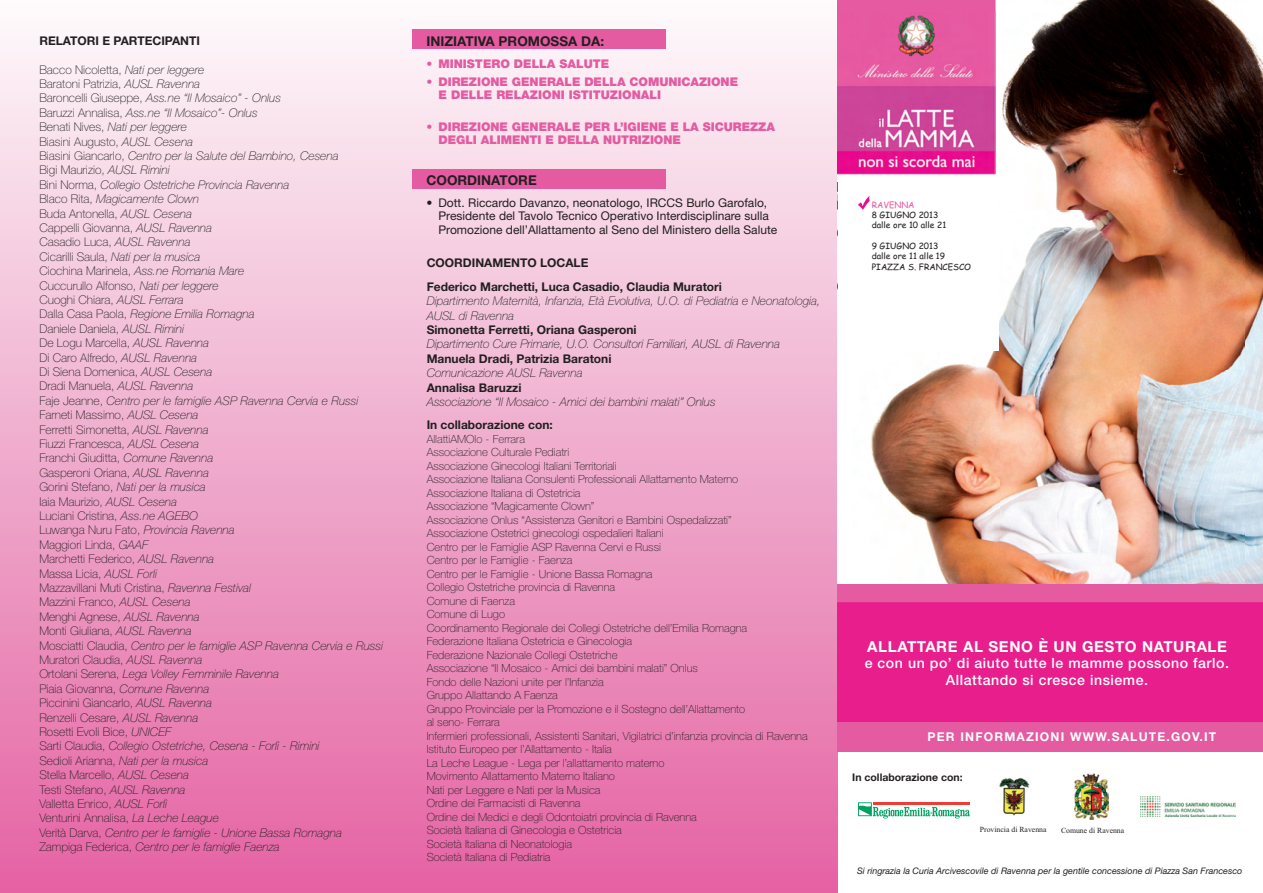
<style>
.page{position:relative;width:1263px;height:893px;background:#fff}
.page>*{position:absolute;margin:0;border:0;box-sizing:border-box;transform-origin:0 0}
.t1{font:700 15.15px "Helvetica Neue";letter-spacing:.04em;color:#fff}
.t2{font:500 14.1px/16px "Helvetica Neue";letter-spacing:.04em;color:#fff;text-align:center}
.t3{font:700 13.5px "Helvetica Neue";color:#231f20}
.t4{font:700 12.15px "Helvetica Neue";letter-spacing:.1em;color:#fff}
.t5{font:italic 100 12px/14.4px "Helvetica Neue";color:#231f20}
.t6{font:700 12px/23.4px "Helvetica Neue";color:#231f20}
.t7{font:12px/13.5px "Helvetica Neue";color:#231f20}
.t8{font:900 12px/13.5px "Helvetica Neue";letter-spacing:-.005em;color:#e45ba2}
.t9{font:100 11.25px/13.5px "Helvetica Neue";color:#231f20}
.t10{font:700 10.5px "Helvetica Neue";color:#231f20}
.t11{font:italic 9px "Helvetica Neue";color:#231f20}
.t12{font:8.55px/10.4px "Comic Sans MS";color:#231f20}
.t13{font:8.55px "Comic Sans MS";color:#e45ba2}
.t14{font:7.8px "Times New Roman";color:#231f20}
.s1{font-style:normal}
</style>
<div class="page">
<div style="left:0;top:0;width:1263px;height:893px;background:linear-gradient(to bottom,#fdf9fa,#e462a2)"></div>
<div style="left:838px;top:0;width:425px;height:893px;background:#fff"></div>
<img style="left:995px;top:0;width:262px;height:50px">
<img style="left:870px;top:351px;width:129px;height:233px">
<img style="left:999px;top:50px;width:264px;height:534px">
<svg style="left:838px;top:12px;width:164px;height:170px"></svg>
<svg style="left:858px;top:196px;width:12px;height:14px"></svg>
<div style="left:838px;top:722px;width:425px;height:30px;background:#e45ba2"></div>
<div style="left:838px;top:584px;width:425px;height:30px;background:#e45ba2"></div>
<img style="left:838px;top:0;width:157px;height:174px">
<svg style="left:858px;top:802px;width:112px;height:17px"></svg>
<img style="left:999px;top:777px;width:31px;height:38px">
<img style="left:1075px;top:773px;width:33px;height:47px">
<div style="left:838px;top:602px;width:425px;height:120px;background:#e71e8c"></div>
<img style="left:1140px;top:796px;width:95px;height:20px">
<div style="left:412px;top:30px;width:253px;height:19px;background:#e45ba2"></div>
<div style="left:412px;top:169px;width:253px;height:19px;background:#e45ba2"></div>
<p class="t6" style="left:39px;top:29px;width:162px">RELATORI E PARTECIPANTI</p>
<p class="t5" style="left:39px;top:62px;width:345px"><span class="s1">Bacco Nicoletta,</span> Nati per leggere<br><span class="s1">Baratoni Patrizia,</span> AUSL Ravenna<br><span class="s1">Baroncelli Giuseppe,</span> Ass.ne “Il Mosaico” - Onlus<br><span class="s1">Baruzzi Annalisa,</span> Ass.ne “Il Mosaico”- Onlus<br><span class="s1">Benati Nives,</span> Nati per leggere<br><span class="s1">Biasini Augusto,</span> AUSL Cesena<br><span class="s1">Biasini Giancarlo,</span> Centro per la Salute del Bambino, Cesena<br><span class="s1">Bigi Maurizio,</span> AUSL Rimini<br><span class="s1">Bini Norma,</span> Collegio Ostetriche Provincia Ravenna<br><span class="s1">Blaco Rita,</span> Magicamente Clown<br><span class="s1">Buda Antonella,</span> AUSL Cesena<br><span class="s1">Cappelli Giovanna,</span> AUSL Ravenna<br><span class="s1">Casadio Luca,</span> AUSL Ravenna<br><span class="s1">Cicarilli Saula,</span> Nati per la musica<br><span class="s1">Ciochina Marinela,</span> Ass.ne Romania Mare<br><span class="s1">Cuccurullo Alfonso,</span> Nati per leggere<br><span class="s1">Cuoghi Chiara,</span> AUSL Ferrara<br><span class="s1">Dalla Casa Paola,</span> Regione Emilia Romagna<br><span class="s1">Daniele Daniela,</span> AUSL Rimini<br><span class="s1">De Logu Marcella,</span> AUSL Ravenna<br><span class="s1">Di Caro Alfredo,</span> AUSL Ravenna<br><span class="s1">Di Siena Domenica,</span> AUSL Cesena<br><span class="s1">Dradi Manuela,</span> AUSL Ravenna<br><span class="s1">Faje Jeanne,</span> Centro per le famiglie ASP Ravenna Cervia e Russi <span class="s1">Farneti Massimo,</span> AUSL Cesena<br><span class="s1">Ferretti Simonetta,</span> AUSL Ravenna<br><span class="s1">Fiuzzi Francesca,</span> AUSL Cesena<br><span class="s1">Franchi Giuditta,</span> Comune Ravenna<br><span class="s1">Gasperoni Oriana,</span> AUSL Ravenna<br><span class="s1">Gorini Stefano,</span> Nati per la musica<br><span class="s1">Iaia Maurizio,</span> AUSL Cesena<br><span class="s1">Luciani Cristina,</span> Ass.ne AGEBO<br><span class="s1">Luwanga Nuru Fato,</span> Provincia Ravenna<br><span class="s1">Maggiori Linda,</span> GAAF<br><span class="s1">Marchetti Federico,</span> AUSL Ravenna<br><span class="s1">Massa Licia,</span> AUSL Forli<br><span class="s1">Mazzavillani Muti Cristina,</span> Ravenna Festival<br><span class="s1">Mazzini Franco,</span> AUSL Cesena<br><span class="s1">Menghi Agnese,</span> AUSL Ravenna<br><span class="s1">Monti Giuliana,</span> AUSL Ravenna<br><span class="s1">Mosciatti Claudia,</span> Centro per le famiglie ASP Ravenna Cervia e Russi <span class="s1">Muratori Claudia,</span> AUSL Ravenna<br><span class="s1">Ortolani Serena,</span> Lega Volley Femminile Ravenna<br><span class="s1">Piaia Giovanna,</span> Comune Ravenna<br><span class="s1">Piccinini Giancarlo,</span> AUSL Ravenna<br><span class="s1">Renzelli Cesare,</span> AUSL Ravenna<br><span class="s1">Rosetti Evoli Bice,</span> UNICEF<br><span class="s1">Sarti Claudia,</span> Collegio Ostetriche, Cesena - Forlì - Rimini<br><span class="s1">Sedioli Arianna,</span> Nati per la musica<br><span class="s1">Stella Marcello,</span> AUSL Cesena<br><span class="s1">Testi Stefano,</span> AUSL Ravenna<br><span class="s1">Valletta Enrico,</span> AUSL Forlì<br><span class="s1">Venturini Annalisa,</span> La Leche League<br><span class="s1">Verità Darva,</span> Centro per le famiglie - Unione Bassa Romagna <span class="s1">Zampiga Federica,</span> Centro per le famiglie Faenza</p>
<p class="t3" style="left:426px;top:33px;width:179px">INIZIATIVA PROMOSSA DA:</p>
<p class="t8" style="left:426px;top:57px;width:184px">• MINISTERO DELLA SALUTE</p>
<p class="t8" style="left:438px;top:75px;width:301px;text-indent:-12px">• DIREZIONE GENERALE DELLA COMUNICAZIONE<br>E DELLE RELAZIONI ISTITUZIONALI</p>
<p class="t8" style="left:438px;top:119px;width:338px;text-indent:-12px">• DIREZIONE GENERALE PER L’IGIENE E LA SICUREZZA<br>DEGLI ALIMENTI E DELLA NUTRIZIONE</p>
<p class="t3" style="left:426px;top:171px;width:112px">COORDINATORE</p>
<p class="t7" style="left:438px;top:195px;width:340px;text-indent:-12px">• Dott. Riccardo Davanzo, neonatologo, IRCCS Burlo Garofalo,<br>Presidente del Tavolo Tecnico Operativo Interdisciplinare sulla<br>Promozione dell’Allattamento al Seno del Ministero della Salute</p>
<p class="t6" style="left:427px;top:251px;width:297px">COORDINAMENTO LOCALE<br>Federico Marchetti, Luca Casadio, Claudia Muratori</p>
<p class="t5" style="left:427px;top:294px;width:395px">Dipartimento Maternità, Infanzia, Età Evolutiva, U.O. di Pediatria e Neonatologia,<br>AUSL di Ravenna</p>
<p class="t6" style="left:427px;top:318px;width:211px">Simonetta Ferretti, Oriana Gasperoni</p>
<p class="t5" style="left:427px;top:337px;width:355px">Dipartimento Cure Primarie, U.O. Consultori Familiari, AUSL di Ravenna</p>
<p class="t6" style="left:427px;top:346px;width:186px">Manuela Dradi, Patrizia Baratoni</p>
<p class="t5" style="left:427px;top:366px;width:158px">Comunicazione AUSL Ravenna</p>
<p class="t6" style="left:427px;top:375px;width:96px">Annalisa Baruzzi</p>
<p class="t5" style="left:427px;top:395px;width:291px">Associazione “Il Mosaico - Amici dei bambini malati” Onlus</p>
<p class="t6" style="left:427px;top:413px;width:128px">In collaborazione con:</p>
<p class="t9" style="left:427px;top:432px;width:383px">AllattiAMOlo - Ferrara<br>Associazione Culturale Pediatri<br>Associazione Ginecologi Italiani Territoriali<br>Associazione Italiana Consulenti Professionali Allattamento Materno<br>Associazione Italiana di Ostetricia<br>Associazione “Magicamente Clown”<br>Associazione Onlus “Assistenza Genitori e Bambini Ospedalizzati”<br>Associazione Ostetrici ginecologi ospedalieri Italiani<br>Centro per le Famiglie ASP Ravenna Cervi e Russi<br>Centro per le Famiglie - Faenza<br>Centro per le Famiglie - Unione Bassa Romagna<br>Collegio Ostetriche provincia di Ravenna<br>Comune di Faenza<br>Comune di Lugo<br>Coordinamento Regionale dei Collegi Ostetriche dell’Emilia Romagna<br>Federazione Italiana Ostetricia e Ginecologia<br>Federazione Nazionale Collegi Ostetriche<br>Associazione “Il Mosaico - Amici dei bambini malati” Onlus<br>Fondo delle Nazioni unite per l’Infanzia<br>Gruppo Allattando A Faenza<br>Gruppo Provinciale per la Promozione e il Sostegno dell’Allattamento<br>al seno- Ferrara<br>Infermieri professionali, Assistenti Sanitari, Vigilatrici d’infanzia provincia di Ravenna Istituto Europeo per l’Allattamento - Italia<br>La Leche League - Lega per l’allattamento materno<br>Movimento Allattamento Materno Italiano<br>Nati per Leggere e Nati per la Musica<br>Ordine dei Farmacisti di Ravenna<br>Ordine dei Medici e degli Odontoiatri provincia di Ravenna<br>Società Italiana di Ginecologia e Ostetricia<br>Società Italiana di Neonatologia<br>Società Italiana di Pediatria</p>
<p class="t13" style="left:872px;top:198px;width:44px">RAVENNA</p>
<p class="t12" style="left:872px;top:209px;width:76px">8 GIUGNO 2013 dalle ore 10 alle 21</p>
<p class="t12" style="left:872px;top:240px;width:101px">9 GIUGNO 2013<br>dalle ore 11 alle 19<br>PIAZZA S. FRANCESCO</p>
<p class="t1" style="left:867px;top:637px;width:361px">ALLATTARE AL SENO È UN GESTO NATURALE</p>
<p class="t2" style="left:865px;top:655px;width:366px">e con un po’ di aiuto tutte le mamme possono farlo.<br>Allattando si cresce insieme.</p>
<p class="t4" style="left:927px;top:729px;width:290px">PER INFORMAZIONI WWW.SALUTE.GOV.IT</p>
<p class="t10" style="left:852px;top:770px;width:112px">In collaborazione con:</p>
<p class="t14" style="left:980px;top:825px;width:68px">Provincia di Ravenna</p>
<p class="t14" style="left:1061px;top:825px;width:65px">Comune di Ravenna</p>
<p class="t11" style="left:857px;top:865px;width:387px">Si ringrazia la Curia Arcivescovile di Ravenna per la gentile concessione di Piazza San Francesco</p>
</div>
